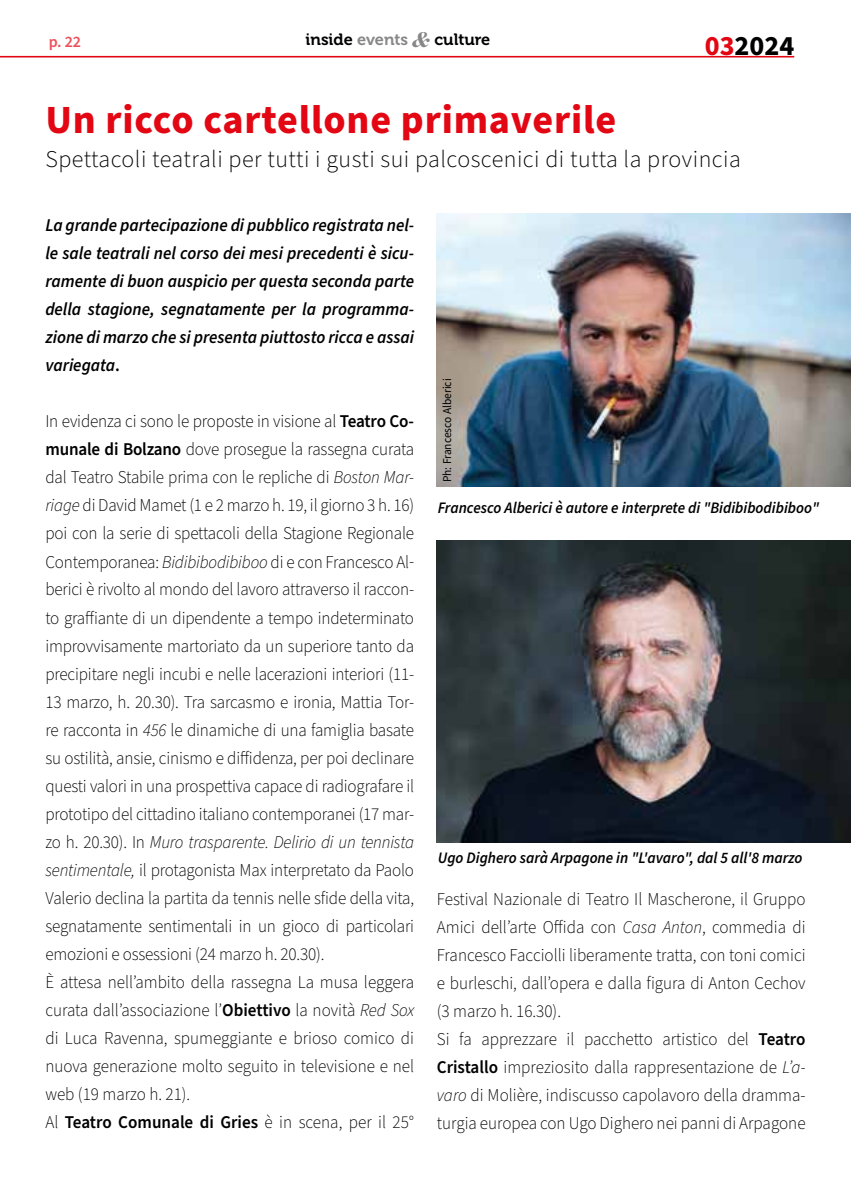
<style>
.page{position:relative;width:851px;height:1191px;background:#fff}
.page>*{position:absolute;margin:0;border:0;box-sizing:border-box;transform-origin:0 0}
.t1{font:700 40px "Source Sans Pro";color:#e30613}
.t2{font:700 28px "Source Sans Pro";color:#000}
.t3{font:300 24px "Source Sans Pro";letter-spacing:.02em;color:#000}
.t4{font:300 18px/28px "Source Sans Pro";letter-spacing:-.01em;color:#000;scale:.95 1}
.t5{font:italic 600 18px/28px "Source Sans Pro";color:#000;text-align:justify;scale:.95 1}
.t6{font:16.4px "Museo 700";color:#000}
.t7{font:italic 600 16px "Source Sans Pro";color:#000;scale:.95 1}
.t8{font:600 16px "Source Sans Pro";color:#e30613}
.t9{font:12px "Source Sans Pro";color:#000;scale:.95 1}
.s1{color:#878787}
.s2{font-family:"Surveyor Display";font-weight:700;font-style:italic;font-size:24.4px;color:#878787}
.s3{color:#e30613}
.s4{font-style:normal}
.s5{font-weight:600}
.s6{font-style:italic}
</style>
<div class="page">
<hr style="left:0;top:56px;width:794px;height:1px;background:#e30613">
<img style="left:437px;top:213px;width:413px;height:273px">
<img style="left:437px;top:540px;width:413px;height:302px">
<p class="t8" style="left:48px;top:31px;width:34px">p. 22</p>
<p class="t6" style="left:305px;top:30px;width:186px">inside <span class="s1">events</span> <span class="s2">&amp;</span> culture</p>
<h2 class="t2" style="left:704px;top:27px;width:91px"><span class="s3">03</span>2024</h2>
<h1 class="t1" style="left:45px;top:92px;width:572px">Un ricco cartellone primaverile</h1>
<h3 class="t3" style="left:45px;top:143px;width:696px">Spettacoli teatrali per tutti i gusti sui palcoscenici di tutta la provincia</h3>
<p class="t5" style="left:45px;top:212px;width:389px">La grande partecipazione di pubblico registrata nel&shy;le sale teatrali nel corso dei mesi precedenti è sicu&shy;ramente di buon auspicio per questa seconda parte della stagione, segnatamente per la programma&shy;zione di marzo che si presenta piuttosto ricca e assai variegata<span class="s4">.</span></p>
<p class="t4" style="left:45px;top:408px;width:389px">In evidenza ci sono le proposte in visione al <span class="s5">Teatro Co&shy;munale di Bolzano</span> dove prosegue la rassegna curata dal Teatro Stabile prima con le repliche di <span class="s6">Boston Mar&shy;riage</span> di David Mamet (1 e 2 marzo h. 19, il giorno 3 h. 16) poi con la serie di spettacoli della Stagione Regionale Contemporanea: <span class="s6">Bidibibodibiboo</span> di e con Francesco Al&shy;berici è rivolto al mondo del lavoro attraverso il raccon&shy;to graffiante di un dipendente a tempo indeterminato improvvisamente martoriato da un superiore tanto da precipitare negli incubi e nelle lacerazioni interiori (11- 13 marzo, h. 20.30). Tra sarcasmo e ironia, Mattia Tor&shy;re racconta in <span class="s6">456</span> le dinamiche di una famiglia basate su ostilità, ansie, cinismo e diffidenza, per poi declinare questi valori in una prospettiva capace di radiografare il prototipo del cittadino italiano contemporanei (17 mar&shy;zo h. 20.30). In <span class="s6">Muro trasparente. Delirio di un tennista sentimentale,</span> il protagonista Max interpretato da Paolo Valerio declina la partita da tennis nelle sfide della vita, segnatamente sentimentali in un gioco di particolari emozioni e ossessioni (24 marzo h. 20.30).<br>È attesa nell’ambito della rassegna La musa leggera curata dall’associazione l’<span class="s5">Obiettivo</span> la novità <span class="s6">Red Sox </span>di Luca Ravenna, spumeggiante e brioso comico di nuova generazione molto seguito in televisione e nel web (19 marzo h. 21).<br>Al <span class="s5">Teatro Comunale di Gries</span> è in scena, per il 25°</p>
<p class="t9" style="left:439px;top:482px;width:111px;rotate:-90deg">Ph: Francesco Alberici</p>
<p class="t7" style="left:438px;top:496px;width:403px">Francesco Alberici è autore e interprete di "Bidibibodibiboo"</p>
<p class="t7" style="left:438px;top:847px;width:385px">Ugo Dighero sarà Arpagone in "L'avaro", dal 5 all'8 marzo</p>
<p class="t4" style="left:437px;top:885px;width:389px">Festival Nazionale di Teatro Il Mascherone, il Gruppo Amici dell’arte Offida con <span class="s6">Casa Anton</span>, commedia di Francesco Facciolli liberamente tratta, con toni comici e burleschi, dall’opera e dalla figura di Anton Cechov (3 marzo h. 16.30).<br>Si fa apprezzare il pacchetto artistico del <span class="s5">Teatro Cristallo</span> impreziosito dalla rappresentazione de <span class="s6">L’a&shy;varo</span> di Molière, indiscusso capolavoro della dramma&shy;turgia europea con Ugo Dighero nei panni di Arpagone</p>
</div>
